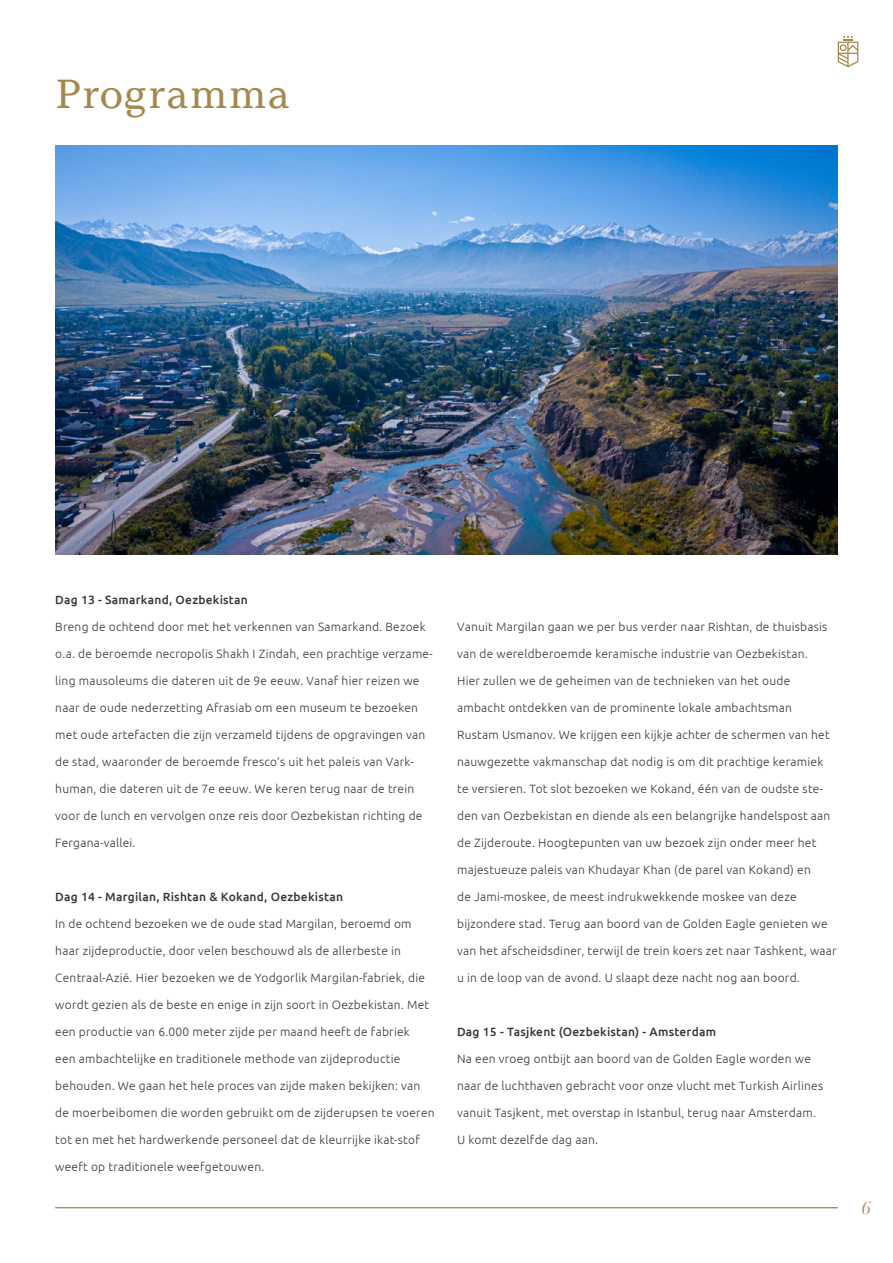
<style>
.page{position:relative;width:893px;height:1263px;background:#fff}
.page>*{position:absolute;margin:0;border:0;box-sizing:border-box;transform-origin:0 0}
.t1{font:40.5px "Argesta Text";color:#a5884e}
.t2{font:italic 18px "Argesta Hairline";color:#a5884e}
.t3{font:300 12px "Ubuntu";letter-spacing:.02em;color:#383837}
.t4{font:500 12px "Ubuntu";letter-spacing:.02em;color:#383837}
</style>
<div class="page">
<hr style="left:55px;top:1207px;width:783px;height:1px;background:#a5884e">
<svg style="left:838px;top:36px;width:20px;height:31px"></svg>
<img style="left:55px;top:145px;width:783px;height:410px">
<h1 class="t1" style="left:55px;top:69px;width:237px">Programma</h1>
<p class="t4" style="left:55px;top:592px;width:194px">Dag 13 - Samarkand, Oezbekistan</p>
<p class="t3" style="left:55px;top:620px;width:372px">Breng de ochtend door met het verkennen van Samarkand. Bezoek</p>
<p class="t3" style="left:55px;top:647px;width:379px">o.a. de beroemde necropolis Shakh I Zindah, een prachtige verzame-</p>
<p class="t3" style="left:55px;top:674px;width:366px">ling mausoleums die dateren uit de 9e eeuw. Vanaf hier reizen we</p>
<p class="t3" style="left:55px;top:701px;width:364px">naar de oude nederzetting Afrasiab om een museum te bezoeken</p>
<p class="t3" style="left:55px;top:728px;width:372px">met oude artefacten die zijn verzameld tijdens de opgravingen van</p>
<p class="t3" style="left:55px;top:755px;width:360px">de stad, waaronder de beroemde fresco’s uit het paleis van Vark-</p>
<p class="t3" style="left:55px;top:782px;width:361px">human, die dateren uit de 7e eeuw. We keren terug naar de trein</p>
<p class="t3" style="left:55px;top:809px;width:369px">voor de lunch en vervolgen onze reis door Oezbekistan richting de</p>
<p class="t3" style="left:55px;top:836px;width:82px">Fergana-vallei.</p>
<p class="t4" style="left:55px;top:889px;width:289px">Dag 14 - Margilan, Rishtan &amp; Kokand, Oezbekistan</p>
<p class="t3" style="left:55px;top:917px;width:358px">In de ochtend bezoeken we de oude stad Margilan, beroemd om</p>
<p class="t3" style="left:55px;top:944px;width:347px">haar zijdeproductie, door velen beschouwd als de allerbeste in</p>
<p class="t3" style="left:55px;top:971px;width:371px">Centraal-Azië. Hier bezoeken we de Yodgorlik Margilan-fabriek, die</p>
<p class="t3" style="left:55px;top:998px;width:375px">wordt gezien als de beste en enige in zijn soort in Oezbekistan. Met</p>
<p class="t3" style="left:55px;top:1025px;width:356px">een productie van 6.000 meter zijde per maand heeft de fabriek</p>
<p class="t3" style="left:55px;top:1052px;width:347px">een ambachtelijke en traditionele methode van zijdeproductie</p>
<p class="t3" style="left:55px;top:1079px;width:367px">behouden. We gaan het hele proces van zijde maken bekijken: van</p>
<p class="t3" style="left:55px;top:1106px;width:381px">de moerbeibomen die worden gebruikt om de zijderupsen te voeren</p>
<p class="t3" style="left:55px;top:1133px;width:366px">tot en met het hardwerkende personeel dat de kleurrijke ikat-stof</p>
<p class="t3" style="left:55px;top:1160px;width:211px">weeft op traditionele weefgetouwen.</p>
<p class="t3" style="left:457px;top:620px;width:372px">Vanuit Margilan gaan we per bus verder naar Rishtan, de thuisbasis</p>
<p class="t3" style="left:457px;top:647px;width:352px">van de wereldberoemde keramische industrie van Oezbekistan.</p>
<p class="t3" style="left:457px;top:674px;width:335px">Hier zullen we de geheimen van de technieken van het oude</p>
<p class="t3" style="left:457px;top:701px;width:336px">ambacht ontdekken van de prominente lokale ambachtsman</p>
<p class="t3" style="left:457px;top:728px;width:374px">Rustam Usmanov. We krijgen een kijkje achter de schermen van het</p>
<p class="t3" style="left:457px;top:755px;width:368px">nauwgezette vakmanschap dat nodig is om dit prachtige keramiek</p>
<p class="t3" style="left:457px;top:782px;width:367px">te versieren. Tot slot bezoeken we Kokand, één van de oudste ste-</p>
<p class="t3" style="left:457px;top:809px;width:375px">den van Oezbekistan en diende als een belangrijke handelspost aan</p>
<p class="t3" style="left:457px;top:836px;width:361px">de Zijderoute. Hoogtepunten van uw bezoek zijn onder meer het</p>
<p class="t3" style="left:457px;top:863px;width:355px">majestueuze paleis van Khudayar Khan (de parel van Kokand) en</p>
<p class="t3" style="left:457px;top:890px;width:341px">de Jami-moskee, de meest indrukwekkende moskee van deze</p>
<p class="t3" style="left:457px;top:917px;width:372px">bijzondere stad. Terug aan boord van de Golden Eagle genieten we</p>
<p class="t3" style="left:457px;top:944px;width:381px">van het afscheidsdiner, terwijl de trein koers zet naar Tashkent, waar</p>
<p class="t3" style="left:457px;top:971px;width:344px">u in de loop van de avond. U slaapt deze nacht nog aan boord.</p>
<p class="t4" style="left:457px;top:1024px;width:260px">Dag 15 - Tasjkent (Oezbekistan) - Amsterdam</p>
<p class="t3" style="left:457px;top:1052px;width:355px">Na een vroeg ontbijt aan boord van de Golden Eagle worden we</p>
<p class="t3" style="left:457px;top:1079px;width:368px">naar de luchthaven gebracht voor onze vlucht met Turkish Airlines</p>
<p class="t3" style="left:457px;top:1106px;width:360px">vanuit Tasjkent, met overstap in Istanbul, terug naar Amsterdam.</p>
<p class="t3" style="left:457px;top:1133px;width:142px">U komt dezelfde dag aan.</p>
<h2 class="t2" style="left:860px;top:1197px;width:12px">6</h2>
</div>
